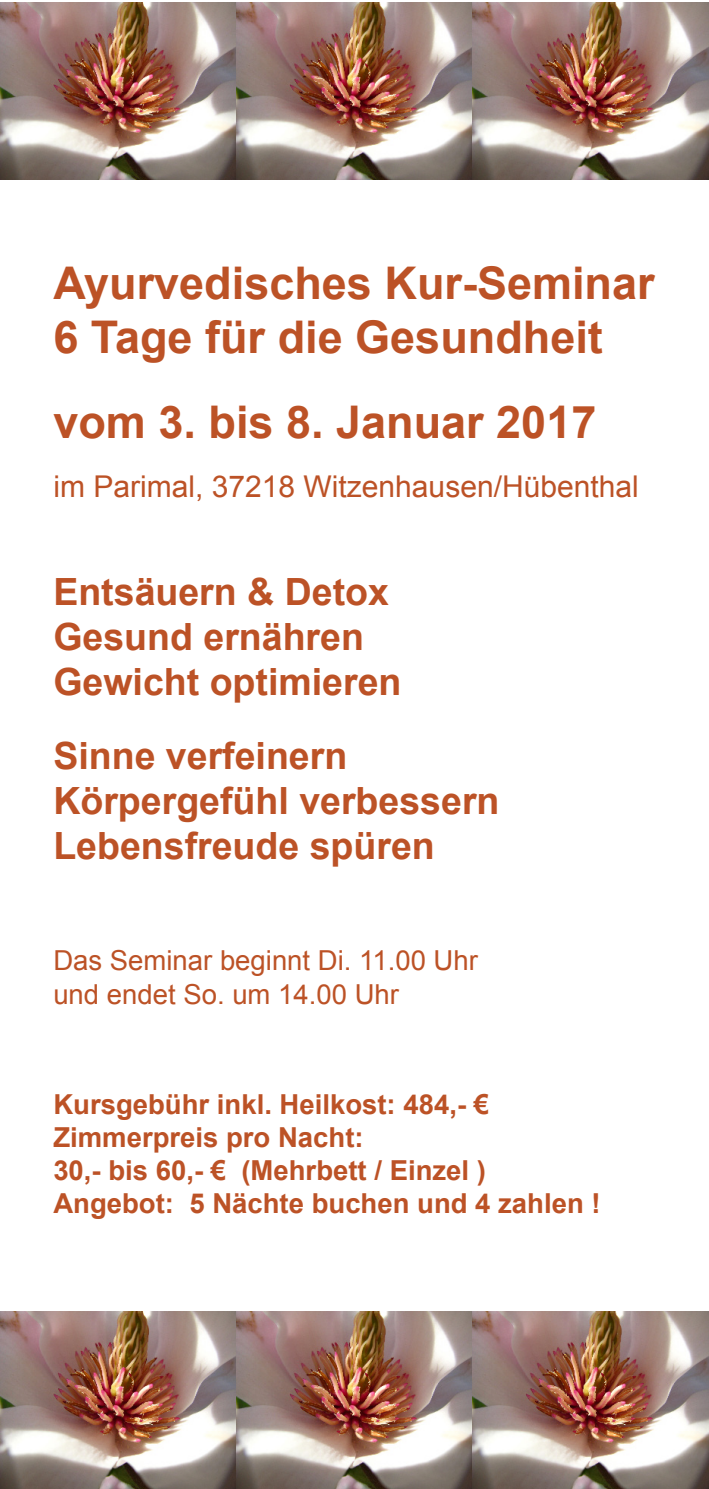
<style>
.page{position:relative;width:709px;height:1489px;background:#fff}
.page>*{position:absolute;margin:0;border:0;box-sizing:border-box;transform-origin:0 0}
.t1{font:700 45px "Arial";color:#bc5226}
.t2{font:700 37.5px "Arial";color:#bc5226}
.t3{font:30px "Arial";color:#bc5226}
.t4{font:700 27.5px "Arial";color:#bc5226}
.t5{font:27.5px "Arial";color:#bc5226}
</style>
<div class="page">
<img style="left:0;top:2px;width:709px;height:178px">
<img style="left:0;top:1311px;width:709px;height:177px">
<p class="t1" style="left:53px;top:253px;width:603px">Ayurvedisches Kur-Seminar</p>
<p class="t1" style="left:53px;top:307px;width:551px">6 Tage für die Gesundheit</p>
<p class="t1" style="left:53px;top:392px;width:544px">vom 3. bis 8. Januar 2017</p>
<p class="t3" style="left:53px;top:467px;width:587px">im Parimal, 37218 Witzenhausen/Hübenthal</p>
<p class="t2" style="left:53px;top:567px;width:337px">Entsäuern &amp; Detox</p>
<p class="t2" style="left:53px;top:612px;width:312px">Gesund ernähren</p>
<p class="t2" style="left:53px;top:657px;width:349px">Gewicht optimieren</p>
<p class="t2" style="left:53px;top:730px;width:295px">Sinne verfeinern</p>
<p class="t2" style="left:53px;top:775px;width:447px">Körpergefühl verbessern</p>
<p class="t2" style="left:53px;top:820px;width:383px">Lebensfreude spüren</p>
<p class="t5" style="left:53px;top:941px;width:426px">Das Seminar beginnt Di. 11.00 Uhr</p>
<p class="t5" style="left:53px;top:976px;width:347px">und endet So. um 14.00 Uhr</p>
<p class="t4" style="left:53px;top:1086px;width:437px">Kursgebühr inkl. Heilkost: 484,- €</p>
<p class="t4" style="left:53px;top:1119px;width:312px">Zimmerpreis pro Nacht:</p>
<p class="t4" style="left:53px;top:1152px;width:434px">30,- bis 60,- € (Mehrbett / Einzel )</p>
<p class="t4" style="left:53px;top:1185px;width:549px">Angebot: 5 Nächte buchen und 4 zahlen !</p>
</div>
